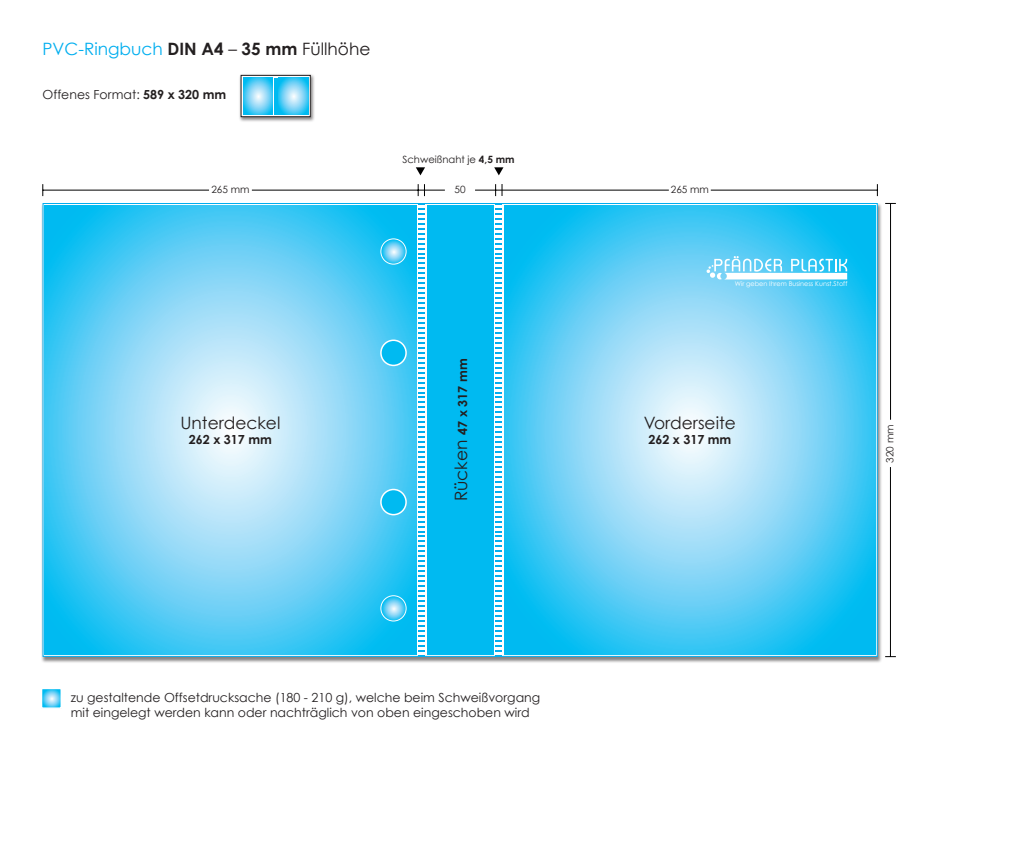
<style>
.page{position:relative;width:1021px;height:851px;background:#fff}
.page>*{position:absolute;margin:0;border:0;box-sizing:border-box;transform-origin:0 0}
.t1{font:17px "Century Gothic";color:#00aeef}
.t2{font:17px "Century Gothic";color:#231f20}
.t3{font:12.5px/15px "Century Gothic";color:#231f20}
.t4{font:700 12.5px "Century Gothic";color:#231f20}
.t5{font:10px "Century Gothic";color:#231f20}
.t6{font:6.5px "Century Gothic";color:#fff}
.s1{font-weight:700;color:#231f20}
.s2{color:#231f20}
.s3{font-weight:700}
.s4{font-weight:400;font-size:17px}
</style>
<div class="page">
<svg style="left:44px;top:690px;width:15px;height:15px"></svg>
<div style="left:41px;top:687px;width:21px;height:21px;border:2px solid #fff"></div>
<div style="left:41px;top:203px;width:843px;height:464px;background:#231f20;opacity:.55"></div>
<svg style="left:43px;top:203px;width:834px;height:453px"></svg>
<svg style="left:45px;top:205px;width:371px;height:449px;background:#70d2f6"></svg>
<svg style="left:504px;top:205px;width:371px;height:449px;background:#67d0f5"></svg>
<div style="left:427px;top:205px;width:66px;height:449px;background:#00baf1"></div>
<svg style="left:416px;top:167px;width:9px;height:8px"></svg>
<svg style="left:494px;top:167px;width:9px;height:8px"></svg>
<div style="left:381px;top:340px;width:25px;height:25px;background:#00baf1;border-radius:50%"></div>
<div style="left:380px;top:339px;width:27px;height:27px;border:2px solid #fff;border-radius:50%"></div>
<div style="left:381px;top:489px;width:25px;height:25px;background:#00baf1;border-radius:50%"></div>
<div style="left:380px;top:488px;width:27px;height:27px;border:2px solid #fff;border-radius:50%"></div>
<svg style="left:381px;top:595px;width:25px;height:26px"></svg>
<div style="left:380px;top:595px;width:26px;height:26px;border:1px solid #fff;border-radius:50%"></div>
<svg style="left:381px;top:239px;width:25px;height:25px"></svg>
<div style="left:380px;top:238px;width:26px;height:26px;border:1px solid #fff;border-radius:50%"></div>
<svg style="left:706px;top:256px;width:141px;height:23px"></svg>
<svg style="left:418px;top:203px;width:6px;height:453px"></svg>
<svg style="left:495px;top:203px;width:7px;height:453px"></svg>
<hr style="left:43px;top:190px;width:166px;height:1px;background:#000">
<hr style="left:710px;top:190px;width:167px;height:1px;background:#000">
<hr style="left:252px;top:190px;width:193px;height:1px;background:#000">
<hr style="left:475px;top:190px;width:194px;height:1px;background:#000">
<svg style="left:877px;top:184px;width:1px;height:12px"></svg>
<svg style="left:43px;top:184px;width:1px;height:12px"></svg>
<div style="left:238px;top:74px;width:79px;height:50px;background:#231f20;opacity:.55"></div>
<svg style="left:243px;top:77px;width:66px;height:38px"></svg>
<div style="left:241px;top:75px;width:70px;height:42px;border:1px solid #231f20"></div>
<svg style="left:243px;top:78px;width:30px;height:36px"></svg>
<svg style="left:279px;top:78px;width:29px;height:36px"></svg>
<hr style="left:274px;top:78px;width:3px;height:36px;background:#00baf1">
<svg style="left:502px;top:184px;width:1px;height:12px"></svg>
<svg style="left:418px;top:184px;width:7px;height:12px"></svg>
<hr style="left:890px;top:467px;width:1px;height:189px;background:#000">
<hr style="left:890px;top:203px;width:1px;height:216px;background:#000">
<h1 class="t1" style="left:43px;top:39px;width:329px">PVC-Ringbuch <span class="s1">DIN A4</span> <span class="s2">–</span> <span class="s1">35 mm</span> <span class="s2">Füllhöhe</span></h1>
<p class="t3" style="left:43px;top:87px;width:185px">Offenes Format: <span class="s3">589 x 320 mm</span></p>
<p class="t5" style="left:402px;top:153px;width:113px">Schweißnaht je <span class="s3">4,5 mm</span></p>
<p class="t5" style="left:211px;top:183px;width:40px">265 mm</p>
<p class="t5" style="left:454px;top:183px;width:13px">50</p>
<p class="t5" style="left:670px;top:183px;width:40px">265 mm</p>
<p class="t6" style="left:734px;top:279px;width:114px">Wir geben Ihrem Business Kunst.Stoff</p>
<h1 class="t2" style="left:180px;top:413px;width:101px">Unterdeckel</h1>
<p class="t4" style="left:189px;top:432px;width:84px">262 x 317 mm</p>
<p class="t4" style="left:454px;top:501px;width:144px;rotate:-90deg"><span class="s4">Rücken</span> 47 x 317 mm</p>
<h1 class="t2" style="left:644px;top:413px;width:94px">Vorderseite</h1>
<p class="t4" style="left:648px;top:432px;width:84px">262 x 317 mm</p>
<p class="t5" style="left:883px;top:462px;width:40px;rotate:-90deg">320 mm</p>
<p class="t3" style="left:71px;top:689px;width:471px">zu gestaltende Offsetdrucksache (180 - 210 g), welche beim Schweißvorgang mit eingelegt werden kann oder nachträglich von oben eingeschoben wird</p>
</div>
